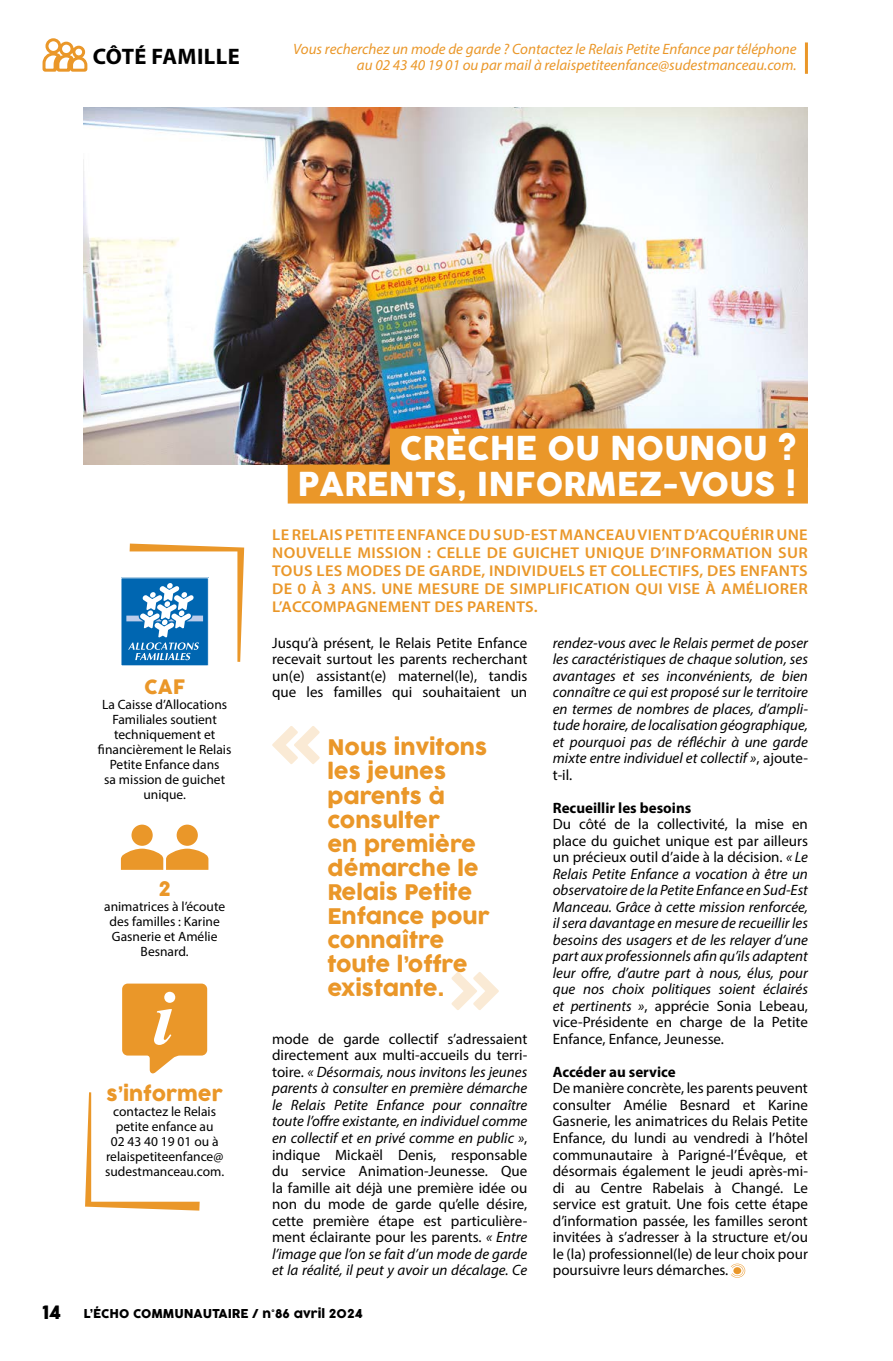
<style>
.page{position:relative;width:893px;height:1361px;background:#fff}
.page>*{position:absolute;margin:0;border:0;box-sizing:border-box;transform-origin:0 0}
.t1{font:32.25px/36px "COCOGOOSE";color:#fff;text-align:right}
.t2{font:700 22.5px "Myriad Pro";letter-spacing:.02em;color:#000}
.t3{font:21px/24px "COCOGOOSE";color:#ea9729}
.t4{font:19.5px "COCOGOOSE";color:#ea9729}
.t5{font:18px "COCOGOOSE";color:#000}
.t6{font:600 15.6px/18px "Myriad Pro";letter-spacing:.02em;color:#ea9729;text-align:justify;scale:1.05 1}
.t7{font:15px/16.5px "Myriad Pro";color:#000;text-align:justify}
.t8{font:italic 15px/16.5px "Myriad Pro";color:#000;text-align:justify}
.t9{font:italic 15px/16.5px "Myriad Pro";color:#ea9729;text-align:right}
.t10{font:700 15px "Myriad Pro";color:#000}
.t11{font:13.5px/15px "Myriad Pro";color:#000;text-align:center}
.t12{font:12px "COCOGOOSE";color:#000}
.s1{font-style:italic}
.s2{font-style:normal}
</style>
<div class="page">
<svg style="left:42px;top:38px;width:46px;height:34px"></svg>
<img style="left:84px;top:107px;width:724px;height:358px">
<div style="left:390px;top:428px;width:418px;height:39px;background:#ea9729"></div>
<div style="left:288px;top:464px;width:520px;height:39px;background:#ea9729"></div>
<svg style="left:451px;top:972px;width:48px;height:38px"></svg>
<svg style="left:272px;top:726px;width:48px;height:38px"></svg>
<svg style="left:731px;top:1263px;width:14px;height:14px"></svg>
<hr style="left:805px;top:42px;width:3px;height:32px;background:#ea9729">
<svg style="left:85px;top:1092px;width:115px;height:118px"></svg>
<div style="left:131px;top:824px;width:22px;height:22px;background:#ea9729;border-radius:50%"></div>
<svg style="left:121px;top:848px;width:87px;height:22px"></svg>
<div style="left:177px;top:824px;width:21px;height:22px;background:#ea9729;border-radius:50%"></div>
<svg style="left:122px;top:983px;width:85px;height:90px"></svg>
<div style="left:121px;top:578px;width:87px;height:88px;background:#0066b1"></div>
<svg style="left:126px;top:543px;width:118px;height:119px"></svg>
<h2 class="t2" style="left:93px;top:41px;width:149px">CÔTÉ FAMILLE</h2>
<p class="t9" style="left:293px;top:40px;width:505px">Vous recherchez un mode de garde ? Contactez le Relais Petite Enfance par téléphone au 02 43 40 19 01 ou par mail à relaispetiteenfance@sudestmanceau.com.</p>
<h3 class="t4" style="left:144px;top:672px;width:43px">CAF</h3>
<p class="t11" style="left:98px;top:696px;width:135px">La Caisse d’Allocations<br>Familiales soutient techniquement et financièrement le Relais<br>Petite Enfance dans<br>sa mission de guichet unique.</p>
<h3 class="t4" style="left:158px;top:874px;width:14px">2</h3>
<p class="t11" style="left:104px;top:899px;width:123px">animatrices à l’écoute des familles : Karine<br>Gasnerie et Amélie<br>Besnard.</p>
<h3 class="t4" style="left:106px;top:1079px;width:118px">s’informer</h3>
<p class="t11" style="left:105px;top:1103px;width:121px">contactez le Relais petite enfance au<br>02 43 40 19 01 ou à relaispetiteenfance@ sudestmanceau.com.</p>
<h1 class="t1" style="left:298px;top:431px;width:500px">CRÈCHE OU NOUNOU ?<br>PARENTS, INFORMEZ-VOUS !</h1>
<p class="t6" style="left:272px;top:525px;width:511px">LE RELAIS PETITE ENFANCE DU SUD-EST MANCEAU VIENT D’ACQUÉRIR UNE NOUVELLE MISSION : CELLE DE GUICHET UNIQUE D’INFORMATION SUR TOUS LES MODES DE GARDE, INDIVIDUELS ET COLLECTIFS, DES ENFANTS DE 0 À 3 ANS. UNE MESURE DE SIMPLIFICATION QUI VISE À AMÉLIORER L’ACCOMPAGNEMENT DES PARENTS.</p>
<p class="t7" style="left:272px;top:634px;width:257px">Jusqu’à présent, le Relais Petite Enfance recevait surtout les parents recherchant un(e) assistant(e) maternel(le), tandis que les familles qui souhaitaient un</p>
<h3 class="t3" style="left:327px;top:736px;width:164px">Nous invitons les jeunes parents à consulter<br>en première démarche le<br>Relais Petite<br>Enfance pour connaître toute l’offre existante.</h3>
<p class="t7" style="left:272px;top:1030px;width:257px">mode de garde collectif s’adressaient directement aux multi-accueils du terri&shy;toire. <span class="s1">« Désormais, nous invitons les jeunes parents à consulter en première démarche le Relais Petite Enfance pour connaître toute l’offre existante, en individuel comme en collectif et en privé comme en public »</span>, indique Mickaël Denis, responsable du service Animation-Jeunesse. Que la famille ait déjà une première idée ou non du mode de garde qu’elle désire, cette première étape est particulière&shy;ment éclairante pour les parents. <span class="s1">« Entre l’image que l’on se fait d’un mode de garde et la réalité, il peut y avoir un décalage. Ce</span></p>
<p class="t8" style="left:553px;top:634px;width:257px">rendez-vous avec le Relais permet de poser les caractéristiques de chaque solution, ses avantages et ses inconvénients, de bien connaître ce qui est proposé sur le territoire en termes de nombres de places, d’ampli&shy;tude horaire, de localisation géographique, et pourquoi pas de réfléchir à une garde mixte entre individuel et collectif »<span class="s2">, ajoute&shy;t-il.</span></p>
<p class="t10" style="left:553px;top:798px;width:140px">Recueillir les besoins</p>
<p class="t8" style="left:553px;top:816px;width:257px"><span class="s2">Du côté de la collectivité, la mise en place du guichet unique est par ailleurs un précieux outil d’aide à la décision.</span> « Le Relais Petite Enfance a vocation à être un observatoire de la Petite Enfance en Sud-Est Manceau. Grâce à cette mission renforcée, il sera davantage en mesure de recueillir les besoins des usagers et de les relayer d’une part aux professionnels afin qu’ils adaptent leur offre, d’autre part à nous, élus, pour que nos choix politiques soient éclairés et pertinents »<span class="s2">, apprécie Sonia Lebeau, vice-Présidente en charge de la Petite Enfance, Enfance, Jeunesse.</span></p>
<p class="t10" style="left:553px;top:1062px;width:125px">Accéder au service</p>
<p class="t7" style="left:553px;top:1080px;width:257px">De manière concrète, les parents peuvent consulter Amélie Besnard et Karine Gasnerie, les animatrices du Relais Petite Enfance, du lundi au vendredi à l’hôtel communautaire à Parigné-l’Évêque, et désormais également le jeudi après-mi&shy;di au Centre Rabelais à Changé. Le service est gratuit. Une fois cette étape d’information passée, les familles seront invitées à s’adresser à la structure et/ou le (la) professionnel(le) de leur choix pour poursuivre leurs démarches.</p>
<p class="t5" style="left:43px;top:1298px;width:20px">14</p>
<p class="t12" style="left:84px;top:1305px;width:280px">L’ÉCHO COMMUNAUTAIRE / n°86 avril 2024</p>
</div>
